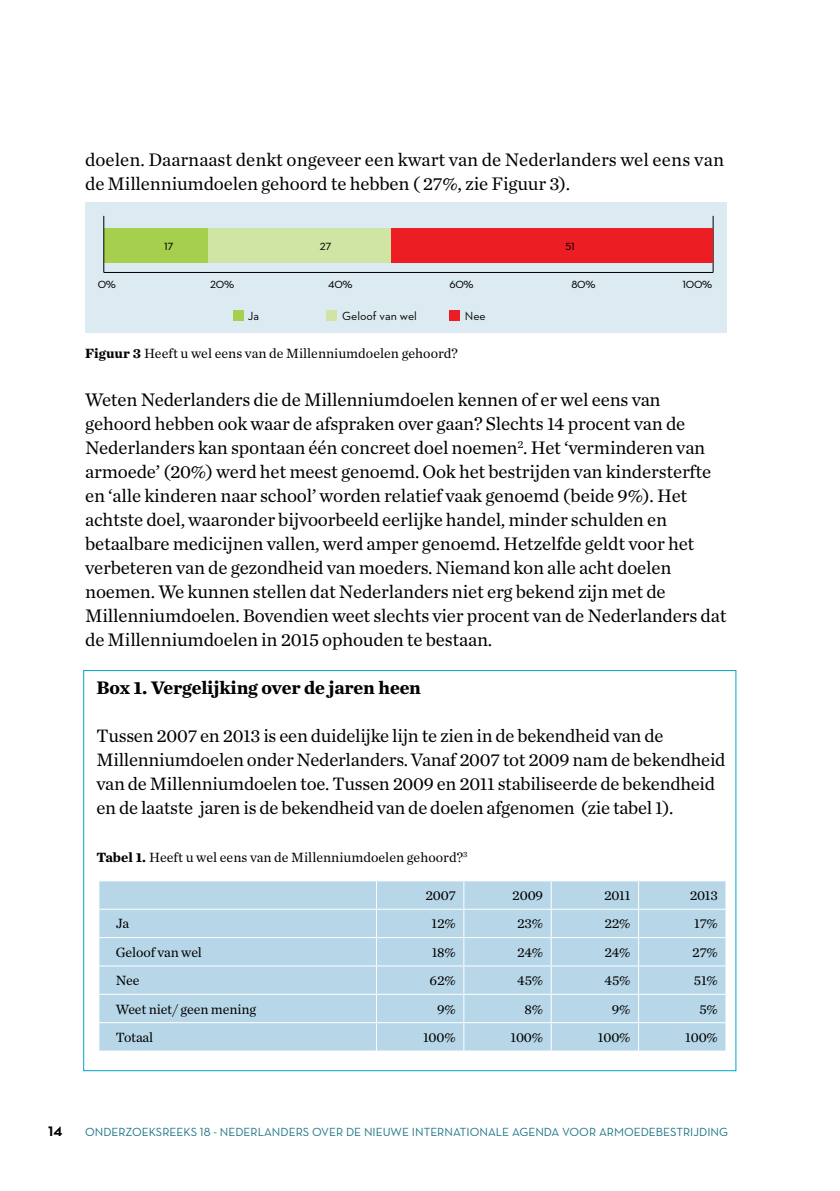
<style>
.page{position:relative;width:840px;height:1191px;background:#fff}
.page>*{position:absolute;margin:0;border:0;box-sizing:border-box;transform-origin:0 0}
.t1{font:19px/24px "Chronicle Text G1";letter-spacing:-.01em;color:#000}
.t2{font:700 19px "Chronicle Text G1";letter-spacing:-.01em;color:#000}
.t3{font:18.8px/24px "Chronicle Text G1";letter-spacing:-.015em;color:#000}
.t4{font:14px "Chronicle Text G1";color:#000}
.t5{font:500 14px "Neutraface Display";letter-spacing:-.02em;color:#000}
.t6{font:700 14px "Neutraface Text";color:#000}
.t7{font:12px "Neutraface Text";color:#1b7384}
.t8{font:12px "Neutraface Text";color:#000}
.s1{font-weight:700}
</style>
<div class="page">
<div style="left:85px;top:202px;width:641px;height:131px;background:#dceaf2"></div>
<div style="left:233px;top:310px;width:10px;height:10px;background:#a5cf4d"></div>
<div style="left:326px;top:310px;width:10px;height:10px;background:#d0e4a4"></div>
<div style="left:449px;top:310px;width:10px;height:10px;background:#ed1d24"></div>
<hr style="left:104px;top:272px;width:608px;height:1px;background:#000">
<hr style="left:712px;top:216px;width:1px;height:56px;background:#000">
<div style="left:104px;top:228px;width:104px;height:35px;background:#a5cf4d"></div>
<div style="left:208px;top:228px;width:196px;height:35px;background:#d0e4a4"></div>
<div style="left:391px;top:228px;width:321px;height:35px;background:#ed1d24"></div>
<hr style="left:103px;top:216px;width:1px;height:56px;background:#000">
<div style="left:99px;top:881px;width:626px;height:169px;background:#b7d7e8"></div>
<hr style="left:98px;top:908px;width:278px;height:1px;background:#fff">
<hr style="left:376px;top:908px;width:87px;height:1px;background:#fff">
<hr style="left:463px;top:908px;width:88px;height:1px;background:#fff">
<hr style="left:551px;top:908px;width:87px;height:1px;background:#fff">
<hr style="left:638px;top:908px;width:88px;height:1px;background:#fff">
<hr style="left:98px;top:937px;width:278px;height:1px;background:#fff">
<hr style="left:376px;top:937px;width:87px;height:1px;background:#fff">
<hr style="left:463px;top:937px;width:88px;height:1px;background:#fff">
<hr style="left:551px;top:937px;width:87px;height:1px;background:#fff">
<hr style="left:638px;top:937px;width:88px;height:1px;background:#fff">
<hr style="left:98px;top:965px;width:278px;height:1px;background:#fff">
<hr style="left:376px;top:965px;width:87px;height:1px;background:#fff">
<hr style="left:463px;top:965px;width:88px;height:1px;background:#fff">
<hr style="left:551px;top:965px;width:87px;height:1px;background:#fff">
<hr style="left:638px;top:965px;width:88px;height:1px;background:#fff">
<hr style="left:98px;top:993px;width:278px;height:1px;background:#fff">
<hr style="left:376px;top:993px;width:87px;height:1px;background:#fff">
<hr style="left:463px;top:993px;width:88px;height:1px;background:#fff">
<hr style="left:551px;top:993px;width:87px;height:1px;background:#fff">
<hr style="left:638px;top:993px;width:88px;height:1px;background:#fff">
<hr style="left:98px;top:1022px;width:278px;height:1px;background:#fff">
<hr style="left:376px;top:1022px;width:87px;height:1px;background:#fff">
<svg style="left:376px;top:881px;width:1px;height:169px"></svg>
<hr style="left:463px;top:1022px;width:88px;height:1px;background:#fff">
<svg style="left:463px;top:881px;width:1px;height:169px"></svg>
<hr style="left:551px;top:1022px;width:87px;height:1px;background:#fff">
<svg style="left:550px;top:881px;width:1px;height:169px"></svg>
<hr style="left:638px;top:1022px;width:88px;height:1px;background:#fff">
<svg style="left:637px;top:881px;width:1px;height:169px"></svg>
<svg style="left:725px;top:881px;width:1px;height:169px"></svg>
<p class="t1" style="left:85px;top:147px;width:640px">doelen. Daarnaast denkt ongeveer een kwart van de Nederlanders wel eens van de Millenniumdoelen gehoord te hebben ( 27%, zie Figuur 3).</p>
<p class="t5" style="left:164px;top:238px;width:11px">17</p>
<p class="t5" style="left:319px;top:238px;width:13px">27</p>
<p class="t5" style="left:565px;top:238px;width:11px">51</p>
<p class="t5" style="left:98px;top:275px;width:20px">0%</p>
<p class="t5" style="left:210px;top:275px;width:25px">20%</p>
<p class="t5" style="left:328px;top:275px;width:26px">40%</p>
<p class="t5" style="left:449px;top:275px;width:26px">60%</p>
<p class="t5" style="left:571px;top:275px;width:26px">80%</p>
<p class="t5" style="left:682px;top:275px;width:31px">100%</p>
<p class="t8" style="left:247px;top:308px;width:13px">JA</p>
<p class="t8" style="left:342px;top:308px;width:76px">GELOOF VAN WEL</p>
<p class="t8" style="left:464px;top:309px;width:22px">NEE</p>
<p class="t4" style="left:85px;top:344px;width:374px"><span class="s1">Figuur 3</span> Heeft u wel eens van de Millenniumdoelen gehoord?</p>
<p class="t1" style="left:85px;top:387px;width:642px">Weten Nederlanders die de Millenniumdoelen kennen of er wel eens van gehoord hebben ook waar de afspraken over gaan? Slechts 14 procent van de Nederlanders kan spontaan één concreet doel noemen<sup>2</sup>. Het ‘verminderen van armoede’ (20%) werd het meest genoemd. Ook het bestrijden van kindersterfte en ‘alle kinderen naar school’ worden relatief vaak genoemd (beide 9%). Het achtste doel, waaronder bijvoorbeeld eerlijke handel, minder schulden en betaalbare medicijnen vallen, werd amper genoemd. Hetzelfde geldt voor het verbeteren van de gezondheid van moeders. Niemand kon alle acht doelen noemen. We kunnen stellen dat Nederlanders niet erg bekend zijn met de Millenniumdoelen. Bovendien weet slechts vier procent van de Nederlanders dat de Millenniumdoelen in 2015 ophouden te bestaan.</p>
<p class="t2" style="left:96px;top:675px;width:326px">Box 1. Vergelijking over de jaren heen</p>
<p class="t3" style="left:96px;top:723px;width:630px">Tussen 2007 en 2013 is een duidelijke lijn te zien in de bekendheid van de Millenniumdoelen onder Nederlanders. Vanaf 2007 tot 2009 nam de bekendheid van de Millenniumdoelen toe. Tussen 2009 en 2011 stabiliseerde de bekendheid en de laatste jaren is de bekendheid van de doelen afgenomen (zie tabel 1).</p>
<p class="t4" style="left:96px;top:848px;width:372px"><span class="s1">Tabel 1.</span> Heeft u wel eens van de Millenniumdoelen gehoord?<sup>3</sup></p>
<p class="t4" style="left:425px;top:886px;width:32px">2007</p>
<p class="t4" style="left:512px;top:886px;width:32px">2009</p>
<p class="t4" style="left:603px;top:886px;width:28px">2011</p>
<p class="t4" style="left:689px;top:886px;width:30px">2013</p>
<p class="t4" style="left:116px;top:915px;width:15px">Ja</p>
<p class="t4" style="left:431px;top:915px;width:26px">12%</p>
<p class="t4" style="left:517px;top:915px;width:28px">23%</p>
<p class="t4" style="left:604px;top:915px;width:28px">22%</p>
<p class="t4" style="left:693px;top:915px;width:25px">17%</p>
<p class="t4" style="left:116px;top:943px;width:88px">Geloof van wel</p>
<p class="t4" style="left:431px;top:943px;width:26px">18%</p>
<p class="t4" style="left:516px;top:943px;width:28px">24%</p>
<p class="t4" style="left:604px;top:943px;width:28px">24%</p>
<p class="t4" style="left:691px;top:943px;width:27px">27%</p>
<p class="t4" style="left:116px;top:971px;width:25px">Nee</p>
<p class="t4" style="left:429px;top:971px;width:28px">62%</p>
<p class="t4" style="left:517px;top:971px;width:28px">45%</p>
<p class="t4" style="left:604px;top:971px;width:28px">45%</p>
<p class="t4" style="left:693px;top:971px;width:26px">51%</p>
<p class="t4" style="left:116px;top:1000px;width:141px">Weet niet/ geen mening</p>
<p class="t4" style="left:437px;top:1000px;width:20px">9%</p>
<p class="t4" style="left:524px;top:1000px;width:20px">8%</p>
<p class="t4" style="left:611px;top:1000px;width:20px">9%</p>
<p class="t4" style="left:699px;top:1000px;width:20px">5%</p>
<p class="t4" style="left:116px;top:1028px;width:39px">Totaal</p>
<p class="t4" style="left:423px;top:1028px;width:34px">100%</p>
<p class="t4" style="left:510px;top:1028px;width:34px">100%</p>
<p class="t4" style="left:597px;top:1028px;width:34px">100%</p>
<p class="t4" style="left:684px;top:1028px;width:34px">100%</p>
<p class="t6" style="left:48px;top:1122px;width:16px">14</p>
<p class="t7" style="left:85px;top:1124px;width:644px">ONDERZOEKSREEKS 18 - N EDERLANDERS OVER DE NIEUWE INTERNATIONALE AGENDA VOOR ARMOEDEBESTRIJDING</p>
</div>
